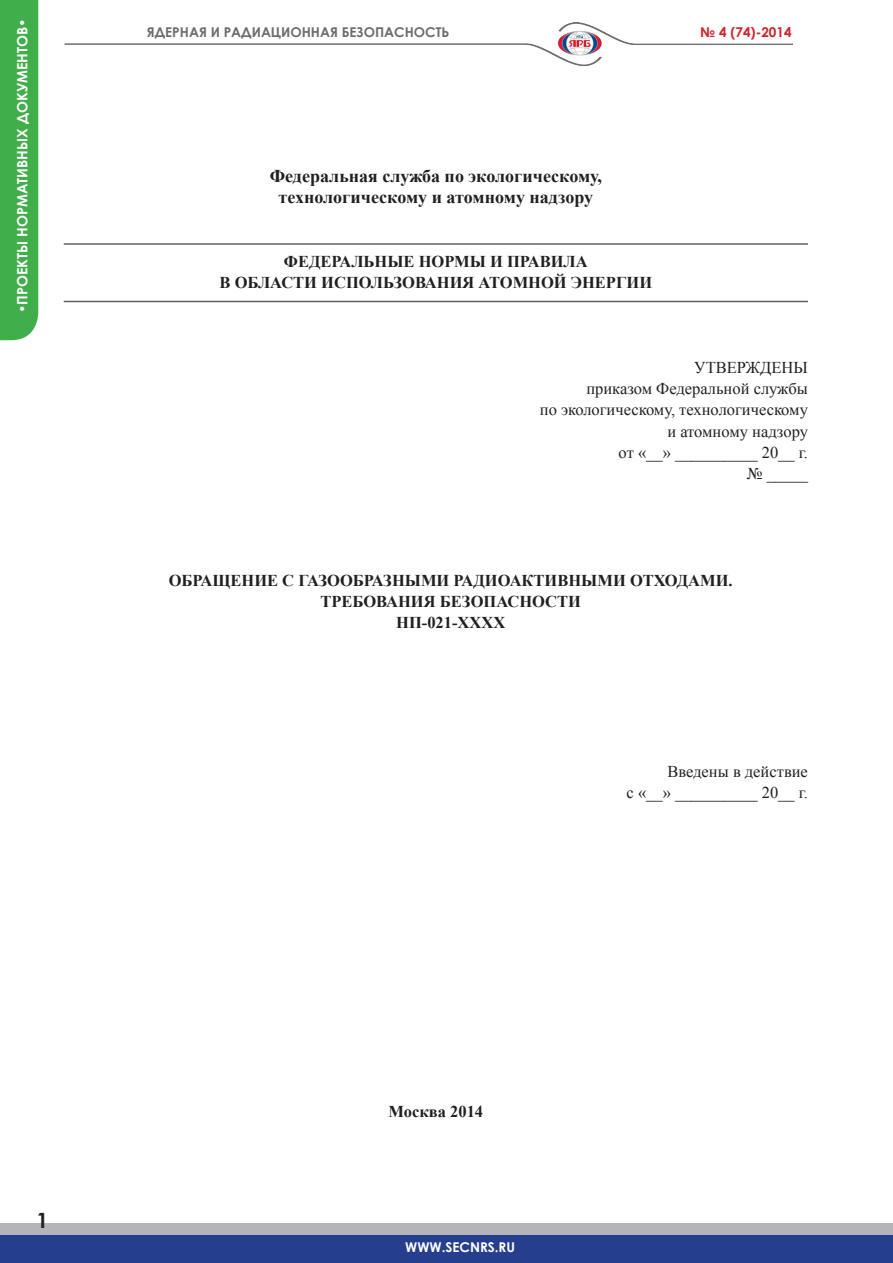
<style>
.page{position:relative;width:893px;height:1263px;background:#fff}
.page>*{position:absolute;margin:0;border:0;box-sizing:border-box;transform-origin:0 0}
.t1{font:700 21px "Century Gothic";color:#231f20}
.ОсНоВнОй{font:700 18px "Times New Roman";color:#231f20}
.ОсНоВнОй-2{font:16.5px "Times New Roman";color:#231f20}
.ОсНоВнОй-3{font:700 16.5px "Times New Roman";color:#231f20}
.t2{font:700 14.25px "Century Gothic";color:#fff}
.t3{font:700 13.5px "Century Gothic";color:#6c6d70}
.t4{font:700 13.5px "Century Gothic";color:#fff}
.t5{font:700 13.5px "Century Gothic";color:#d1232a}
</style>
<div class="page">
<div style="left:0;top:1223px;width:893px;height:30px;background:#b4b5b8"></div>
<div style="left:0;top:1235px;width:893px;height:28px;background:#253f8e"></div>
<img style="left:64px;top:22px;width:728px;height:44px">
<div style="left:0;top:0;width:38px;height:340px;background:#40ae49"></div>
<hr style="left:64px;top:301px;width:744px;height:1px;background:#5f5f62">
<hr style="left:64px;top:243px;width:744px;height:2px;background:#5f5f62">
<p class="t2" style="left:11px;top:313px;width:296px;rotate:-90deg">•ПРОЕКТЫ НОРМАТИВНЫХ ДОКУМЕНТОВ•</p>
<p class="t3" style="left:147px;top:22px;width:304px">ЯДЕРНАЯ И РАДИАЦИОННАЯ БЕЗОПАСНОСТЬ</p>
<p class="t5" style="left:700px;top:22px;width:93px">№ 4 (74)-2014</p>
<p class="ОсНоВнОй" style="left:270px;top:163px;width:334px">Федеральная служба по экологическому,</p>
<p class="ОсНоВнОй" style="left:279px;top:184px;width:316px">технологическому и атомному надзору</p>
<p class="ОсНоВнОй-3" style="left:284px;top:250px;width:305px">ФЕДЕРАЛЬНЫЕ НОРМЫ И ПРАВИЛА</p>
<p class="ОсНоВнОй-3" style="left:220px;top:271px;width:434px">В ОБЛАСТИ ИСПОЛЬЗОВАНИЯ АТОМНОЙ ЭНЕРГИИ</p>
<p class="ОсНоВнОй-2" style="left:694px;top:356px;width:115px">УТВЕРЖДЕНЫ</p>
<p class="ОсНоВнОй-2" style="left:586px;top:378px;width:223px">приказом Федеральной службы</p>
<p class="ОсНоВнОй-2" style="left:540px;top:399px;width:270px">по экологическому, технологическому</p>
<p class="ОсНоВнОй-2" style="left:667px;top:420px;width:142px">и атомному надзору</p>
<p class="ОсНоВнОй-2" style="left:619px;top:441px;width:191px">от «__» __________ 20__ г.</p>
<p class="ОсНоВнОй-2" style="left:747px;top:463px;width:63px">№ _____</p>
<p class="ОсНоВнОй-3" style="left:169px;top:569px;width:565px">ОБРАЩЕНИЕ С ГАЗООБРАЗНЫМИ РАДИОАКТИВНЫМИ ОТХОДАМИ.</p>
<p class="ОсНоВнОй-3" style="left:320px;top:590px;width:262px">ТРЕБОВАНИЯ БЕЗОПАСНОСТИ</p>
<p class="ОсНоВнОй-3" style="left:396px;top:611px;width:111px">НП-021-ХХХХ</p>
<p class="ОсНоВнОй-2" style="left:667px;top:760px;width:142px">Введены в действие</p>
<p class="ОсНоВнОй-2" style="left:627px;top:781px;width:183px">c «__» __________ 20__ г.</p>
<p class="t1" style="left:37px;top:1204px;width:13px">1</p>
<p class="ОсНоВнОй-3" style="left:388px;top:1100px;width:96px">Москва 2014</p>
<p class="t4" style="left:405px;top:1237px;width:111px">WWW.SECNRS.RU</p>
</div>
